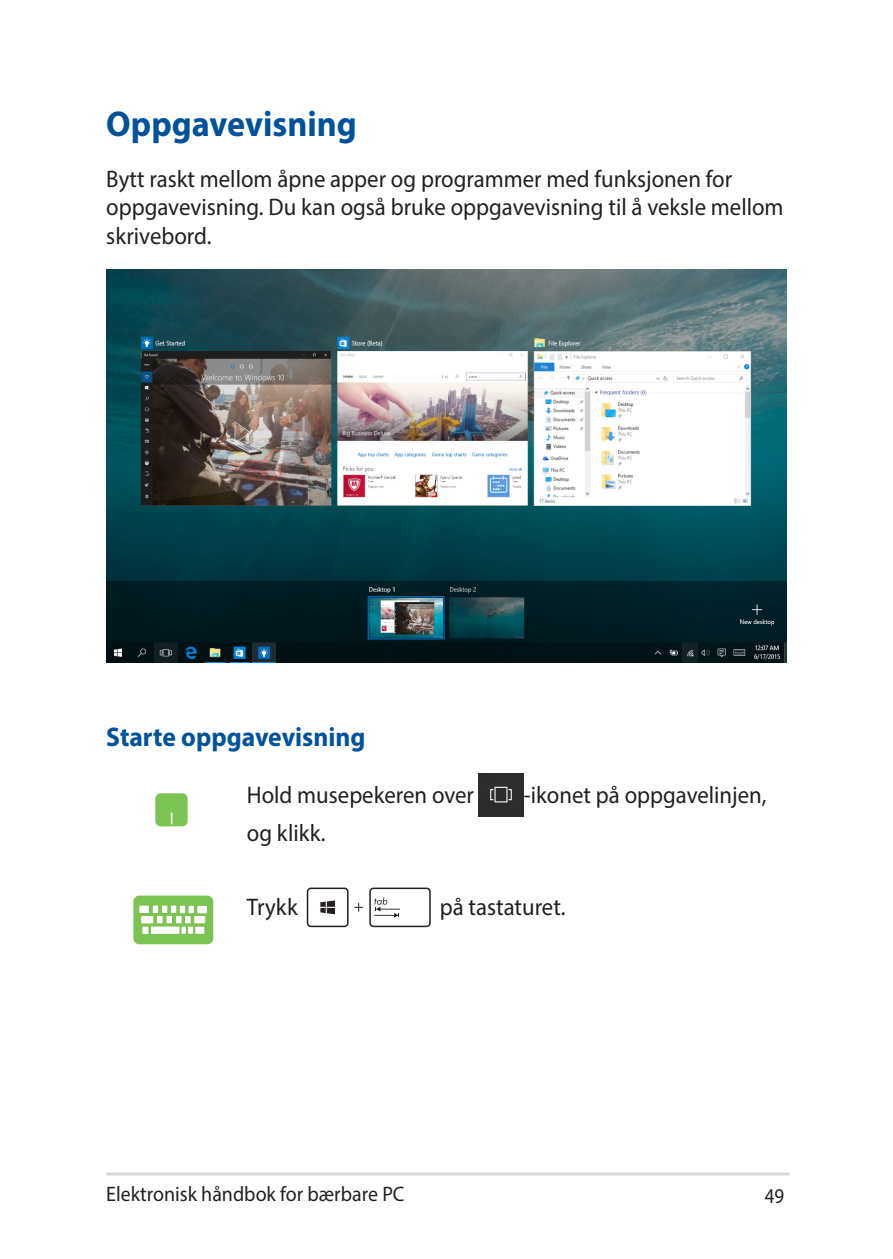
<style>
.page{position:relative;width:893px;height:1259px;background:#fff}
.page>*{position:absolute;margin:0;border:0;box-sizing:border-box;transform-origin:0 0}
.t1{font:700 36px "Myriad Pro";color:#01529a;scale:.95 1}
.t2{font:700 27px "Myriad Pro";color:#01529a;scale:.95 1}
.t3{font:24px/28.8px "Myriad Pro";color:#231f20;scale:.95 1}
.t4{font:21px "Myriad Pro";color:#231f20;scale:.95 1}
.t5{font:21px "Myriad Pro";color:#231f20;scale:.9 1}
</style>
<div class="page">
<hr style="left:106px;top:1172px;width:683px;height:3px;background:#d8d8d8">
<img style="left:106px;top:270px;width:681px;height:392px">
<svg style="left:155px;top:793px;width:33px;height:34px"></svg>
<img style="left:479px;top:774px;width:45px;height:42px">
<div style="left:134px;top:896px;width:78px;height:47px;background:#7bc352;border-radius:5px"></div>
<div style="left:133px;top:895px;width:80px;height:49px;border:2px solid #7bc352;border-radius:5px"></div>
<div style="left:153px;top:905px;width:5px;height:8px;background:#fff"></div>
<div style="left:162px;top:905px;width:5px;height:8px;background:#fff"></div>
<div style="left:171px;top:905px;width:5px;height:8px;background:#fff"></div>
<div style="left:180px;top:905px;width:5px;height:8px;background:#fff"></div>
<svg style="left:189px;top:906px;width:5px;height:7px"></svg>
<div style="left:197px;top:906px;width:10px;height:7px;background:#fff"></div>
<div style="left:141px;top:916px;width:12px;height:7px;background:#fff"></div>
<div style="left:142px;top:926px;width:6px;height:8px;background:#fff"></div>
<div style="left:157px;top:916px;width:6px;height:7px;background:#fff"></div>
<div style="left:166px;top:916px;width:6px;height:7px;background:#fff"></div>
<div style="left:176px;top:916px;width:6px;height:7px;background:#fff"></div>
<div style="left:185px;top:916px;width:6px;height:7px;background:#fff"></div>
<div style="left:194px;top:916px;width:11px;height:7px;background:#fff"></div>
<div style="left:195px;top:926px;width:9px;height:7px;background:#fff"></div>
<div style="left:139px;top:905px;width:10px;height:8px;background:#fff"></div>
<svg style="left:151px;top:926px;width:45px;height:19px"></svg>
<div style="left:369px;top:887px;width:62px;height:40px;border:2px solid #231f20;border-radius:3px"></div>
<svg style="left:374px;top:897px;width:26px;height:20px"></svg>
<svg style="left:354px;top:903px;width:9px;height:8px"></svg>
<div style="left:307px;top:887px;width:42px;height:40px;border:2px solid #231f20;border-radius:3px"></div>
<svg style="left:320px;top:900px;width:15px;height:14px"></svg>
<h1 class="t1" style="left:106px;top:101px;width:265px">Oppgavevisning</h1>
<p class="t3" style="left:106px;top:164px;width:714px">Bytt raskt mellom åpne apper og programmer med funksjonen for oppgavevisning. Du kan også bruke oppgavevisning til å veksle mellom skrivebord.</p>
<p class="t2" style="left:106px;top:719px;width:274px">Starte oppgavevisning</p>
<p class="t3" style="left:247px;top:780px;width:241px">Hold musepekeren over</p>
<p class="t3" style="left:524px;top:780px;width:257px">-ikonet på oppgavelinjen,</p>
<p class="t3" style="left:247px;top:818px;width:84px">og klikk.</p>
<p class="t3" style="left:247px;top:892px;width:55px">Trykk</p>
<p class="t3" style="left:440px;top:892px;width:134px">på tastaturet.</p>
<p class="t4" style="left:106px;top:1180px;width:315px">Elektronisk håndbok for bærbare PC</p>
<p class="t5" style="left:765px;top:1182px;width:23px">49</p>
</div>
